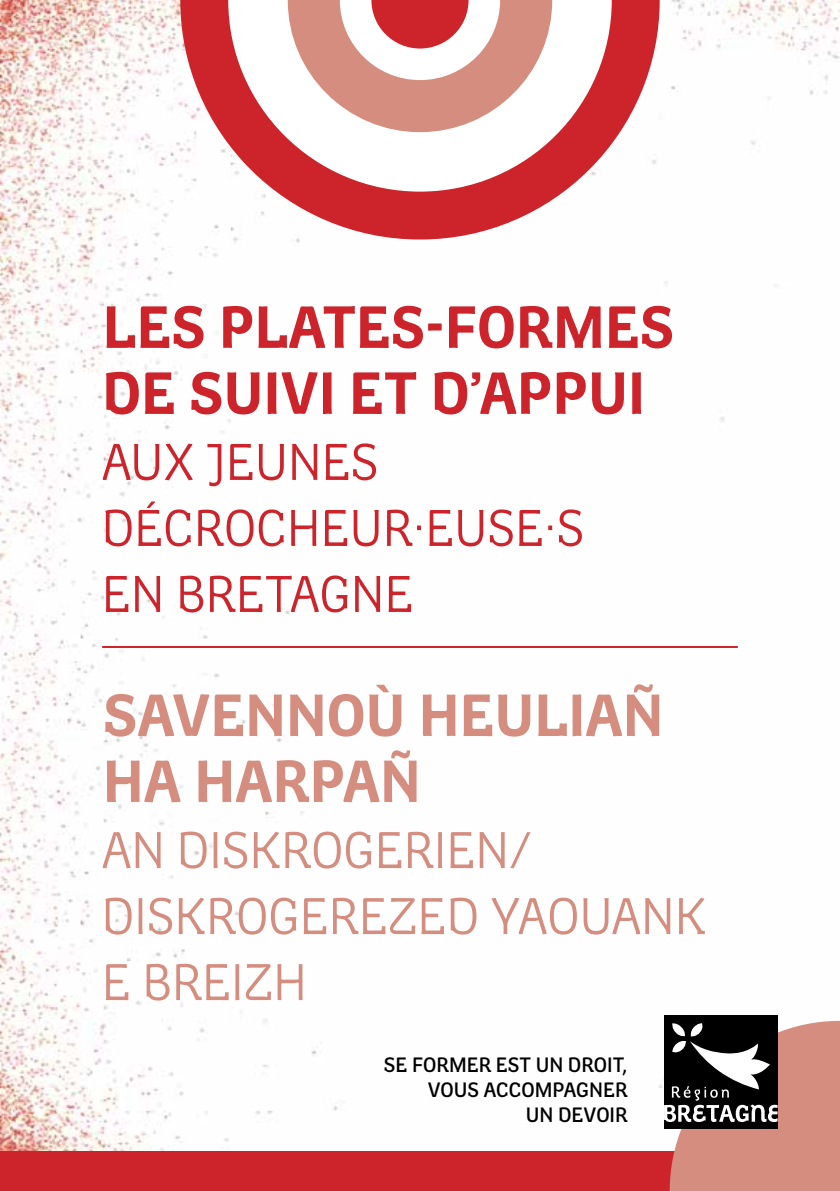
<style>
.page{position:relative;width:840px;height:1191px;background:#fff}
.page>*{position:absolute;margin:0;border:0;box-sizing:border-box;transform-origin:0 0}
.t1{font:700 60px/66px "Region Bretagne";color:#cd242c}
.t2{font:700 60px/66px "Region Bretagne";color:#d48d7e}
.t3{font:52px/66px "Region Bretagne";color:#d48d7e}
.t4{font:52px/66px "Region Bretagne";color:#cd242c}
.t5{font:500 21px/25px "Region Bretagne";color:#000;text-align:right}
</style>
<div class="page">
<img style="left:0;top:0;width:839px;height:1151px">
<div style="left:0;top:1151px;width:839px;height:40px;background:#cd242c"></div>
<div style="left:663px;top:1015px;width:114px;height:113px;background:#000"></div>
<svg style="left:663px;top:1020px;width:176px;height:171px"></svg>
<svg style="left:180px;top:0;width:479px;height:239px"></svg>
<svg style="left:228px;top:0;width:383px;height:192px"></svg>
<svg style="left:287px;top:0;width:265px;height:132px"></svg>
<hr style="left:102px;top:646px;width:635px;height:2px;background:#cd242c">
<p class="t1" style="left:102px;top:296px;width:573px">LES PLATES-FORMES<br>DE SUIVI ET D’APPUI</p>
<p class="t4" style="left:101px;top:430px;width:484px">AUX JEUNES<br>DÉCROCHEUR·EUSE·S<br>EN BRETAGNE</p>
<p class="t2" style="left:103px;top:684px;width:562px">SAVENNOÙ HEULIAÑ<br>HA HARPAÑ</p>
<p class="t3" style="left:101px;top:818px;width:606px">AN DISKROGERIEN/<br>DISKROGEREZED YAOUANK<br>E BREIZH</p>
<p class="t5" style="left:383px;top:1052px;width:245px">SE FORMER EST UN DROIT,<br>VOUS ACCOMPAGNER<br>UN DEVOIR</p>
</div>
